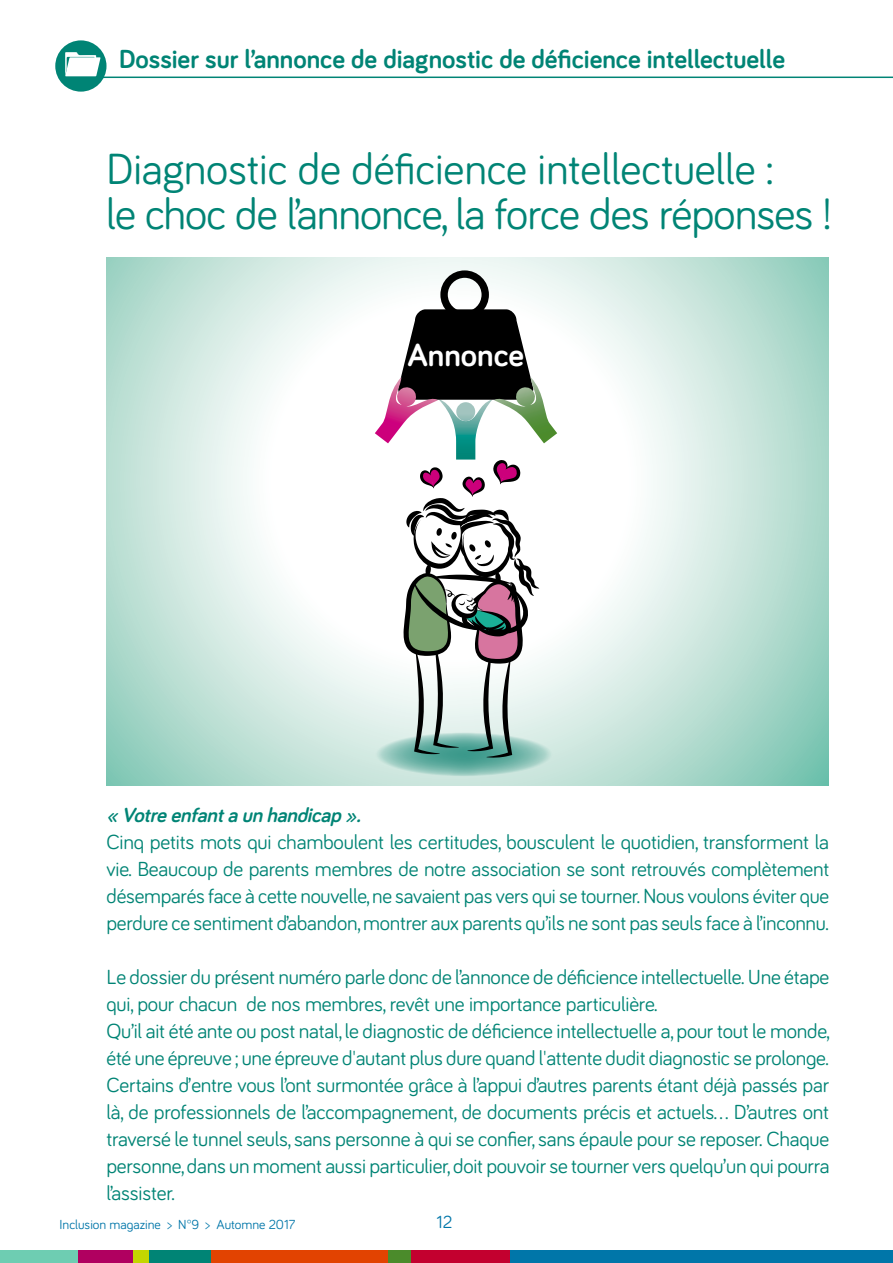
<style>
.page{position:relative;width:893px;height:1263px;background:#fff}
.page>*{position:absolute;margin:0;border:0;box-sizing:border-box;transform-origin:0 0}
.t1{font:45px/45px "Bariol";letter-spacing:-.005em;color:#008475}
.t2{font:700 33px "Bariol";color:#fff}
.t3{font:700 27px "Bariol";color:#008475}
.t4{font:21px/27px "Bariol";letter-spacing:-.01em;color:#008475;text-align:justify}
.t5{font:italic 700 21px "Bariol";color:#008475}
.t6{font:18px "Bariol";color:#0076a9}
.t7{font:13.5px "Bariol";color:#0076a9}
</style>
<div class="page">
<div style="left:501px;top:1251px;width:392px;height:12px;background:#0076a9"></div>
<div style="left:384px;top:1251px;width:27px;height:12px;background:#4b8b2b"></div>
<div style="left:78px;top:1251px;width:55px;height:12px;background:#b00060"></div>
<div style="left:0;top:1251px;width:78px;height:12px;background:#6ecdb2"></div>
<div style="left:411px;top:1251px;width:98px;height:12px;background:#c3002f"></div>
<div style="left:133px;top:1251px;width:17px;height:12px;background:#c4d600"></div>
<div style="left:150px;top:1251px;width:61px;height:12px;background:#008475"></div>
<div style="left:211px;top:1251px;width:176px;height:12px;background:#e24301"></div>
<svg style="left:106px;top:257px;width:723px;height:528px"></svg>
<svg style="left:374px;top:732px;width:179px;height:44px;background:#87c0b5"></svg>
<svg style="left:396px;top:459px;width:143px;height:299px"></svg>
<div style="left:440px;top:270px;width:49px;height:49px;border:7px solid #000;border-radius:50%"></div>
<svg style="left:375px;top:309px;width:182px;height:134px"></svg>
<hr style="left:92px;top:77px;width:801px;height:1px;background:#008475">
<div style="left:55px;top:40px;width:52px;height:52px;background:#008475;border-radius:50%"></div>
<svg style="left:65px;top:52px;width:36px;height:24px"></svg>
<p class="t3" style="left:119px;top:40px;width:667px">Dossier sur l’annonce de diagnostic de déficience intellectuelle</p>
<h1 class="t1" style="left:106px;top:145px;width:727px">Diagnostic de déficience intellectuelle :<br>le choc de l’annonce, la force des réponses !</h1>
<h2 class="t2" style="left:407px;top:332px;width:118px">Annonce</h2>
<p class="t5" style="left:106px;top:800px;width:262px">«Votreenfantaunhandicap».</p>
<p class="t4" style="left:106px;top:827px;width:724px">Cinq petits mots qui chamboulent les certitudes, bousculent le quotidien, transforment la vie. Beaucoup de parents membres de notre association se sont retrouvés complètement désemparés face à cette nouvelle, ne savaient pas vers qui se tourner. Nous voulons éviter que perdure ce sentiment d’abandon, montrer aux parents qu’ils ne sont pas seuls face à l’inconnu.</p>
<p class="t4" style="left:106px;top:962px;width:725px;text-align:left">Le dossier du présent numéro parle donc de l’annonce de déficience intellectuelle. U ne étape qui, pour chacun de nos membres, revêt une importance particulière.<br>Qu’il ait été ante ou post natal, le diagnostic de déficience intellectuelle a, pour tout le monde, été une épreuve ; une épreuve d'autant plus dure quand l'attente dudit diagnostic se prolonge.<br>Certains d’entre vous l’ont surmontée grâce à l’appui d’autres parents étant déjà passés par là, de professionnels de l’accompagnement, de documents précis et actuels… D’autres ont traversé le tunnel seuls, sans personne à qui se confier, sans épaule pour se reposer. Chaque personne, dans un moment aussi particulier, doit pouvoir se tourner vers quelqu’un qui pourra l’assister.</p>
<p class="t7" style="left:60px;top:1215px;width:237px">Inclusion magazine &gt; n°9 &gt; Automne 2017</p>
<p class="t6" style="left:436px;top:1210px;width:17px">12</p>
</div>
